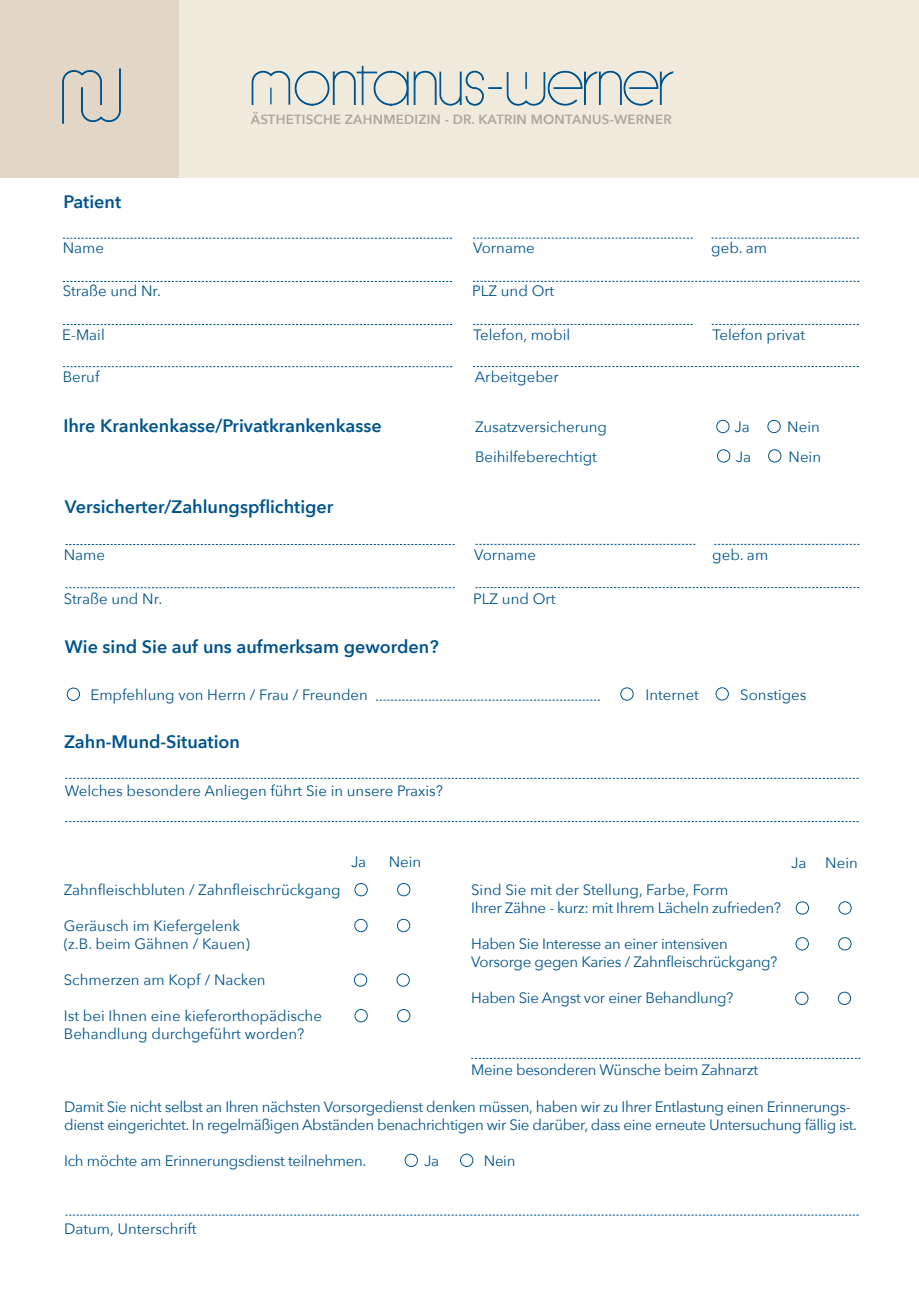
<style>
.page{position:relative;width:919px;height:1289px;background:#fff}
.page>*{position:absolute;margin:0;border:0;box-sizing:border-box;transform-origin:0 0}
.t1{font:600 18px "Avenir Next";color:#00548e}
.t2{font:15px/18px "Avenir Next";letter-spacing:-.02em;color:#00548e}
.t3{font:15px/18px "Avenir Next";color:#00548e}
.t4{font:600 13.2px "Avenir Next";letter-spacing:.015em;color:#aea79c}
</style>
<div class="page">
<div style="left:405px;top:1153px;width:12px;height:13px;border:1px solid #00548e;border-radius:50%"></div>
<div style="left:460px;top:1153px;width:13px;height:13px;border:1px solid #00548e;border-radius:50%"></div>
<svg style="left:65px;top:544px;width:389px;height:1px"></svg>
<svg style="left:65px;top:587px;width:389px;height:1px"></svg>
<svg style="left:475px;top:544px;width:220px;height:1px"></svg>
<svg style="left:475px;top:587px;width:384px;height:1px"></svg>
<svg style="left:714px;top:544px;width:145px;height:1px"></svg>
<svg style="left:63px;top:238px;width:389px;height:1px"></svg>
<svg style="left:63px;top:281px;width:389px;height:1px"></svg>
<svg style="left:63px;top:324px;width:389px;height:1px"></svg>
<svg style="left:63px;top:366px;width:389px;height:1px"></svg>
<svg style="left:473px;top:238px;width:219px;height:1px"></svg>
<svg style="left:473px;top:281px;width:386px;height:1px"></svg>
<svg style="left:473px;top:324px;width:219px;height:1px"></svg>
<svg style="left:473px;top:366px;width:385px;height:1px"></svg>
<svg style="left:711px;top:238px;width:147px;height:1px"></svg>
<svg style="left:711px;top:324px;width:147px;height:1px"></svg>
<div style="left:716px;top:420px;width:13px;height:13px;border:1px solid #00548e;border-radius:50%"></div>
<div style="left:767px;top:420px;width:13px;height:13px;border:1px solid #00548e;border-radius:50%"></div>
<div style="left:717px;top:449px;width:13px;height:13px;border:1px solid #00548e;border-radius:50%"></div>
<div style="left:768px;top:449px;width:13px;height:13px;border:1px solid #00548e;border-radius:50%"></div>
<div style="left:67px;top:688px;width:13px;height:12px;border:1px solid #00548e;border-radius:50%"></div>
<div style="left:620px;top:687px;width:13px;height:13px;border:1px solid #00548e;border-radius:50%"></div>
<div style="left:715px;top:687px;width:13px;height:13px;border:1px solid #00548e;border-radius:50%"></div>
<svg style="left:376px;top:699px;width:224px;height:1px"></svg>
<svg style="left:65px;top:778px;width:793px;height:1px"></svg>
<svg style="left:65px;top:821px;width:793px;height:1px"></svg>
<div style="left:355px;top:883px;width:12px;height:13px;border:1px solid #00548e;border-radius:50%"></div>
<div style="left:397px;top:883px;width:13px;height:13px;border:1px solid #00548e;border-radius:50%"></div>
<div style="left:354px;top:919px;width:13px;height:12px;border:1px solid #00548e;border-radius:50%"></div>
<div style="left:397px;top:919px;width:13px;height:12px;border:1px solid #00548e;border-radius:50%"></div>
<div style="left:354px;top:973px;width:13px;height:13px;border:1px solid #00548e;border-radius:50%"></div>
<div style="left:397px;top:973px;width:12px;height:13px;border:1px solid #00548e;border-radius:50%"></div>
<div style="left:355px;top:1009px;width:12px;height:13px;border:1px solid #00548e;border-radius:50%"></div>
<div style="left:397px;top:1009px;width:13px;height:13px;border:1px solid #00548e;border-radius:50%"></div>
<div style="left:796px;top:901px;width:12px;height:13px;border:1px solid #00548e;border-radius:50%"></div>
<div style="left:838px;top:901px;width:13px;height:13px;border:1px solid #00548e;border-radius:50%"></div>
<div style="left:795px;top:937px;width:13px;height:13px;border:1px solid #00548e;border-radius:50%"></div>
<div style="left:838px;top:937px;width:13px;height:13px;border:1px solid #00548e;border-radius:50%"></div>
<div style="left:795px;top:992px;width:13px;height:12px;border:1px solid #00548e;border-radius:50%"></div>
<div style="left:838px;top:991px;width:12px;height:13px;border:1px solid #00548e;border-radius:50%"></div>
<svg style="left:471px;top:1057px;width:389px;height:1px"></svg>
<svg style="left:65px;top:1214px;width:793px;height:1px"></svg>
<div style="left:178px;top:0;width:740px;height:178px;background:#f0eadd"></div>
<div style="left:0;top:0;width:178px;height:178px;background:#e2d6c7"></div>
<svg style="left:62px;top:68px;width:59px;height:56px"></svg>
<svg style="left:251px;top:65px;width:422px;height:41px"></svg>
<p class="t1" style="left:64px;top:186px;width:59px">Patient</p>
<p class="t4" style="left:251px;top:108px;width:422px">ÄSTHETISCHE ZAHNMEDIZIN - DR. KATRIN MONTANUS-WERNER</p>
<p class="t2" style="left:63px;top:238px;width:43px">Name</p>
<p class="t3" style="left:473px;top:238px;width:63px">Vorname</p>
<p class="t2" style="left:711px;top:238px;width:57px">geb. am</p>
<p class="t3" style="left:63px;top:281px;width:100px">Straße und Nr.</p>
<p class="t3" style="left:472px;top:281px;width:84px">PLZ und Ort</p>
<p class="t2" style="left:62px;top:325px;width:44px">E-Mail</p>
<p class="t3" style="left:473px;top:325px;width:99px">Telefon, mobil</p>
<p class="t3" style="left:712px;top:325px;width:94px">Telefon privat</p>
<p class="t2" style="left:63px;top:367px;width:38px">Beruf</p>
<p class="t3" style="left:474px;top:367px;width:86px">Arbeitgeber</p>
<p class="t1" style="left:63px;top:410px;width:320px">Ihre Krankenkasse/Privatkrankenkasse</p>
<p class="t1" style="left:65px;top:491px;width:270px">Versicherter/Zahlungspflichtiger</p>
<p class="t3" style="left:475px;top:417px;width:133px">Zusatzversicherung</p>
<p class="t2" style="left:734px;top:417px;width:17px">Ja</p>
<p class="t2" style="left:787px;top:417px;width:34px">Nein</p>
<p class="t3" style="left:475px;top:447px;width:123px">Beihilfeberechtigt</p>
<p class="t2" style="left:735px;top:447px;width:17px">Ja</p>
<p class="t2" style="left:788px;top:447px;width:34px">Nein</p>
<p class="t2" style="left:64px;top:545px;width:43px">Name</p>
<p class="t3" style="left:474px;top:545px;width:63px">Vorname</p>
<p class="t2" style="left:712px;top:545px;width:57px">geb. am</p>
<p class="t3" style="left:64px;top:589px;width:100px">Straße und Nr.</p>
<p class="t3" style="left:473px;top:589px;width:84px">PLZ und Ort</p>
<p class="t1" style="left:65px;top:631px;width:375px">Wie sind Sie auf uns aufmerksam geworden?</p>
<p class="t3" style="left:90px;top:685px;width:279px">Empfehlung von Herrn / Frau / Freunden</p>
<p class="t3" style="left:645px;top:685px;width:55px">Internet</p>
<p class="t3" style="left:740px;top:685px;width:68px">Sonstiges</p>
<p class="t1" style="left:64px;top:726px;width:177px">Zahn-Mund-Situation</p>
<p class="t3" style="left:65px;top:780px;width:380px">Welches besondere Anliegen führt Sie in unsere Praxis?</p>
<p class="t3" style="left:64px;top:880px;width:278px">Zahnfleischbluten / Zahnfleischrückgang</p>
<p class="t3" style="left:64px;top:916px;width:187px">Geräusch im Kiefergelenk (z.B. beim Gähnen / Kauen)</p>
<p class="t3" style="left:64px;top:970px;width:203px">Schmerzen am Kopf / Nacken</p>
<p class="t3" style="left:64px;top:1006px;width:259px">Ist bei Ihnen eine kieferorthopädische<br>Behandlung durchgeführt worden?</p>
<p class="t2" style="left:351px;top:852px;width:17px">Ja</p>
<p class="t2" style="left:389px;top:852px;width:34px">Nein</p>
<p class="t2" style="left:791px;top:852px;width:17px">Ja</p>
<p class="t2" style="left:825px;top:852px;width:34px">Nein</p>
<p class="t2" style="left:471px;top:880px;width:311px">Sind Sie mit der Stellung, Farbe, Form<br>Ihrer Zähne - kurz: mit Ihrem Lächeln zufrieden?</p>
<p class="t2" style="left:471px;top:934px;width:308px">Haben Sie Interesse an einer intensiven<br>Vorsorge gegen Karies / Zahnfleischrückgang?</p>
<p class="t2" style="left:471px;top:988px;width:264px">Haben Sie Angst vor einer Behandlung?</p>
<p class="t2" style="left:471px;top:1060px;width:288px">Meine besonderen Wünsche beim Zahnarzt</p>
<p class="t2" style="left:64px;top:1097px;width:794px">Damit Sie nicht selbst an Ihren nächsten Vorsorgedienst denken müssen, haben wir zu Ihrer Entlastung einen Erinnerungs&shy;dienst eingerichtet. In regelmäßigen Abständen benachrichtigen wir Sie darüber, dass eine erneute Untersuchung fällig ist.</p>
<p class="t2" style="left:64px;top:1151px;width:304px">Ich möchte am Erinnerungsdienst teilnehmen.</p>
<p class="t2" style="left:424px;top:1151px;width:17px">Ja</p>
<p class="t2" style="left:484px;top:1151px;width:33px">Nein</p>
<p class="t3" style="left:64px;top:1218px;width:134px">Datum, Unterschrift</p>
</div>
